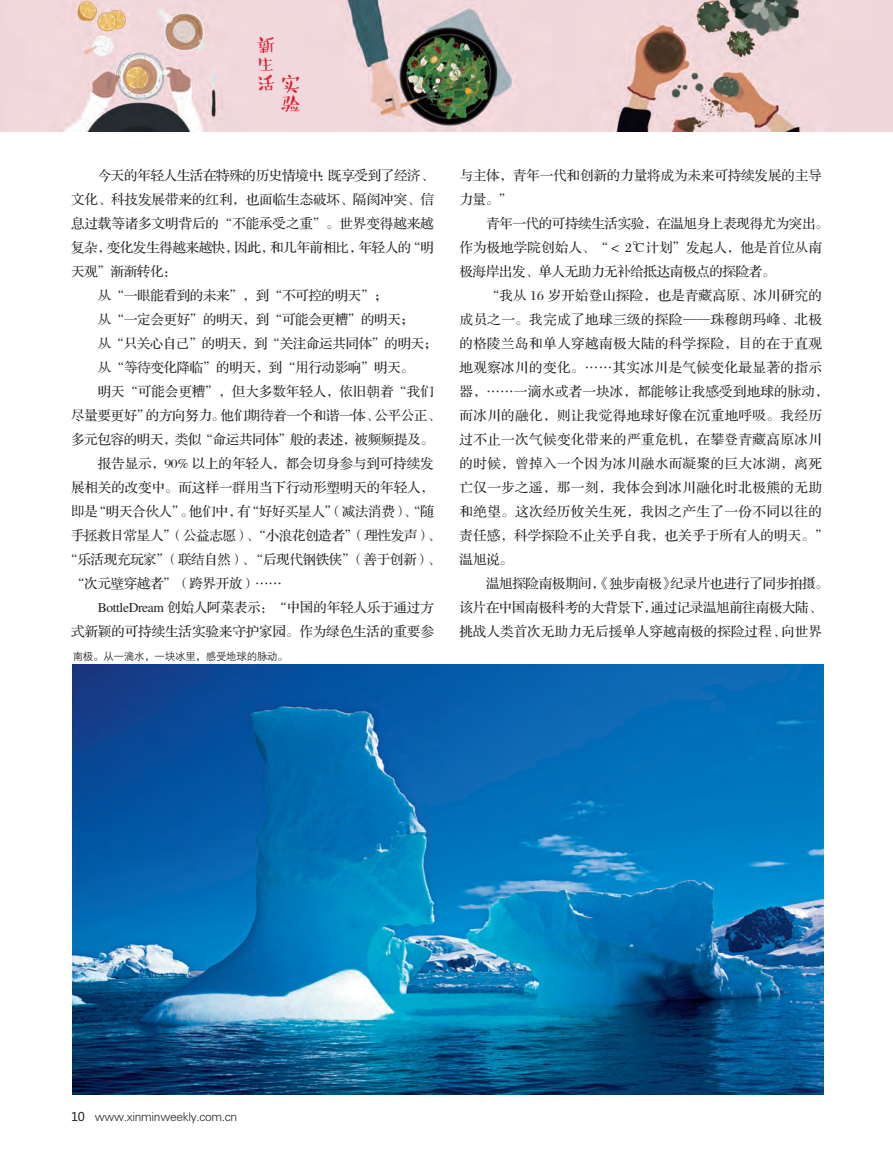
<style>
.page{position:relative;width:893px;height:1157px;background:#fff}
.page>*{position:absolute;margin:0;border:0;box-sizing:border-box;transform-origin:0 0}
.t1{font:21px/20.5px "HY Xiao Mai Ti J";color:#da2031}
.t2{font:13.5px "FZS3 JW GB1 0";letter-spacing:-.025em;color:#231f20}
.t3{font:13.5px "FZS3 JW GB1 0";letter-spacing:-.005em;color:#231f20}
.t4{font:13.5px "FZS3 JW GB1 0";letter-spacing:.035em;color:#231f20}
.t5{font:13.5px "FZS3 JW GB1 0";letter-spacing:.015em;color:#231f20}
.t6{font:13.5px "FZS3 JW GB1 0";letter-spacing:.02em;color:#231f20}
.t7{font:12px "FZXH1 JW GB1 0";letter-spacing:-.025em;color:#231f20}
.t8{font:10.5px "FZZDXJW GB1 0";letter-spacing:-.025em;color:#231f20}
.s1{font-family:"Microsoft Ya Hei"}
</style>
<div class="page">
<img style="left:0;top:0;width:893px;height:131px">
<img style="left:73px;top:664px;width:751px;height:430px">
<svg style="left:257px;top:36px;width:17px;height:55px"></svg>
<h1 class="t1" style="left:280px;top:73px;width:21px">实验</h1>
<p class="t2" style="left:98px;top:168px;width:338px">今天的年轻人生活在特殊的历史情境中：既享受到了经济、</p>
<p class="t3" style="left:71px;top:192px;width:364px">文化、科技发展带来的红利，也面临生态破坏、隔阂冲突、信</p>
<p class="t3" style="left:71px;top:216px;width:364px">息过载等诸多文明背后的“不能承受之重”。世界变得越来越</p>
<p class="t2" style="left:71px;top:240px;width:364px">复杂，变化发生得越来越快，因此，和几年前相比，年轻人的“明</p>
<p class="t3" style="left:71px;top:264px;width:107px">天观”渐渐转化：</p>
<p class="t2" style="left:98px;top:288px;width:291px">从“一眼能看到的未来”，到“不可控的明天”；</p>
<p class="t2" style="left:98px;top:312px;width:318px">从“一定会更好”的明天，到“可能会更糟”的明天；</p>
<p class="t2" style="left:98px;top:336px;width:341px">从“只关心自己”的明天，到“关注命运共同体”的明天；</p>
<p class="t2" style="left:98px;top:360px;width:318px">从“等待变化降临”的明天，到“用行动影响”明天。</p>
<p class="t3" style="left:98px;top:384px;width:337px">明天“可能会更糟”，但大多数年轻人，依旧朝着“我们</p>
<p class="t2" style="left:71px;top:408px;width:371px">尽量要更好”的方向努力。他们期待着一个和谐一体、公平公正、</p>
<p class="t2" style="left:71px;top:432px;width:364px">多元包容的明天，类似“命运共同体”般的表述，被频频提及。</p>
<p class="t3" style="left:98px;top:456px;width:337px">报告显示，90% 以上的年轻人，都会切身参与到可持续发</p>
<p class="t3" style="left:71px;top:480px;width:364px">展相关的改变中。而这样一群用当下行动形塑明天的年轻人，</p>
<p class="t2" style="left:71px;top:504px;width:364px">即是“明天合伙人”。他们中，有“好好买星人”（减法消费）、“随</p>
<p class="t2" style="left:71px;top:528px;width:371px">手拯救日常星人”（公益志愿）、“小浪花创造者”（理性发声）、</p>
<p class="t2" style="left:64px;top:552px;width:378px">“乐活现充玩家”（联结自然）、“后现代钢铁侠”（善于创新）、</p>
<p class="t2" style="left:71px;top:576px;width:212px">“次元壁穿越者”（跨界开放）……</p>
<p class="t3" style="left:98px;top:600px;width:337px">BottleDream 创始人阿菜表示：“中国的年轻人乐于通过方</p>
<p class="t3" style="left:71px;top:624px;width:364px">式新颖的可持续生活实验来守护家园。作为绿色生活的重要参</p>
<p class="t8" style="left:73px;top:651px;width:217px">南极。从一滴水，一块冰里，感受地球的脉动。</p>
<p class="t3" style="left:459px;top:168px;width:364px">与主体，青年一代和创新的力量将成为未来可持续发展的主导</p>
<p class="t3" style="left:459px;top:192px;width:54px">力量。”</p>
<p class="t2" style="left:486px;top:216px;width:344px">青年一代的可持续生活实验，在温旭身上表现得尤为突出。</p>
<p class="t3" style="left:459px;top:240px;width:364px">作为极地学院创始人、“＜ 2℃计划”发起人，他是首位从南</p>
<p class="t2" style="left:459px;top:264px;width:318px">极海岸出发、单人无助力无补给抵达南极点的探险者。</p>
<p class="t6" style="left:486px;top:288px;width:337px">“我从 16 岁开始登山探险，也是青藏高原、冰川研究的</p>
<p class="t4" style="left:459px;top:312px;width:364px">成员之一。我完成了地球三级的探险——珠穆朗玛峰、北极</p>
<p class="t4" style="left:459px;top:336px;width:364px">的格陵兰岛和单人穿越南极大陆的科学探险，目的在于直观</p>
<p class="t4" style="left:459px;top:360px;width:364px">地观察冰川的变化。……其实冰川是气候变化最显著的指示</p>
<p class="t5" style="left:459px;top:384px;width:371px">器，……一滴水或者一块冰，都能够让我感受到地球的脉动，</p>
<p class="t4" style="left:459px;top:408px;width:364px">而冰川的融化，则让我觉得地球好像在沉重地呼吸。我经历</p>
<p class="t4" style="left:459px;top:432px;width:364px">过不止一次气候变化带来的严重危机，在攀登青藏高原冰川</p>
<p class="t4" style="left:459px;top:456px;width:364px">的时候，曾掉入一个因为冰川融水而凝聚的巨大冰湖，离死</p>
<p class="t4" style="left:459px;top:480px;width:364px">亡仅一步之遥，那一刻，我体会到冰川融化时北极熊的无助</p>
<p class="t4" style="left:459px;top:504px;width:364px">和绝望。这次经历攸关生死，我因之产生了一份不同以往的</p>
<p class="t5" style="left:459px;top:528px;width:371px">责任感，科学探险不止关乎自我，也关乎于所有人的明天。”</p>
<p class="t3" style="left:459px;top:552px;width:55px">温旭说。</p>
<p class="t2" style="left:486px;top:576px;width:344px">温旭探险南极期间，《独步南极》纪录片也进行了同步拍摄。</p>
<p class="t2" style="left:459px;top:600px;width:364px">该片在中国南极科考的大背景下，通过记录温旭前往南极大陆、</p>
<p class="t3" style="left:459px;top:624px;width:364px">挑战人类首次无助力无后援单人穿越南极的探险过程 , 向世界</p>
<p class="t7" style="left:71px;top:1109px;width:168px"><span class="s1">10</span> www.xinminweekly.com.cn</p>
</div>
